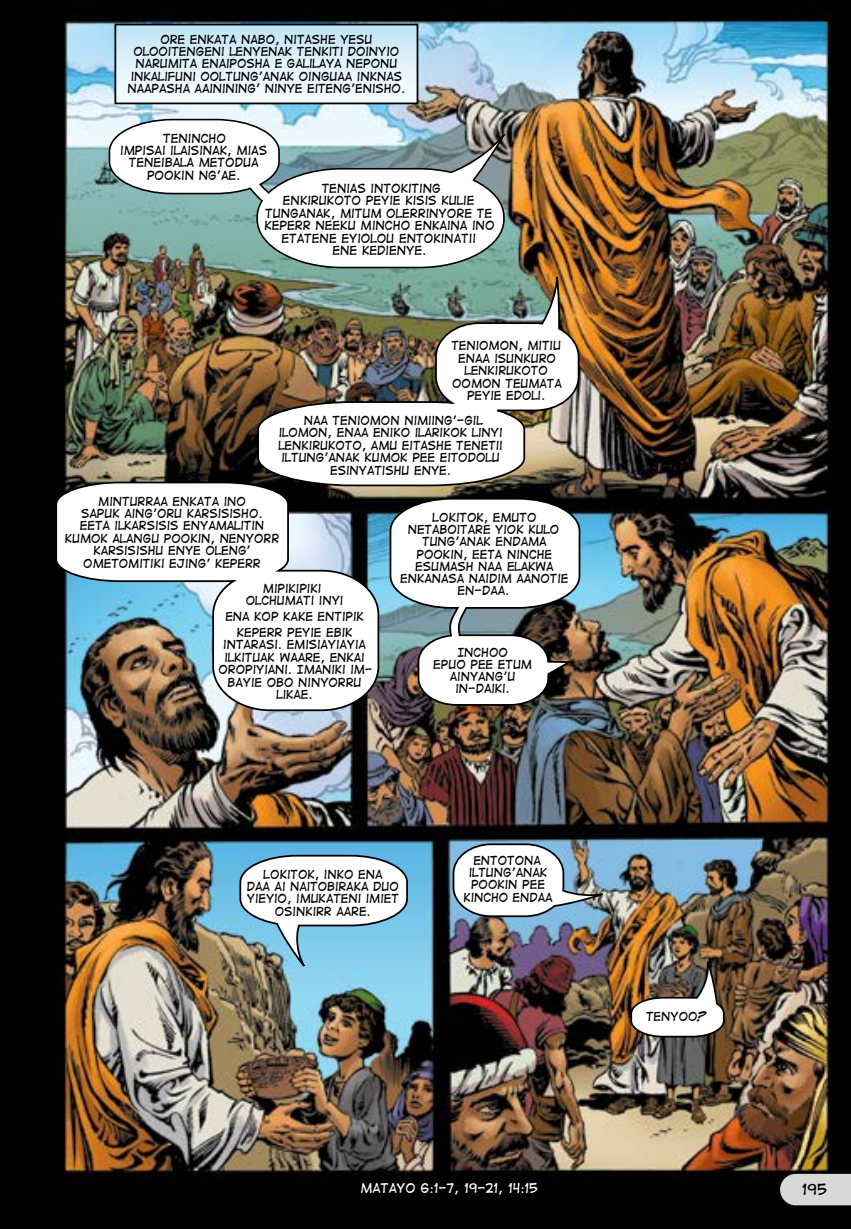
<style>
.page{position:relative;width:851px;height:1229px;background:#fff}
.page>*{position:absolute;margin:0;border:0;box-sizing:border-box;transform-origin:0 0}
.t1{font:14px "Digital Strip";color:#000}
.t2{font:12.25px "Digital Strip";color:#fff}
.t3{font:11.55px/12.4px "Digital Strip";color:#000;text-align:center}
.t4{font:11.38px/12.2px "Digital Strip";color:#000;text-align:center}
.s1{font-weight:700}
</style>
<div class="page">
<img style="left:0;top:0;width:850px;height:1228px">
<div style="left:115px;top:25px;width:302px;height:78px;background:linear-gradient(to bottom,#c2e5f6,#fafdff)"></div>
<div style="left:114px;top:24px;width:304px;height:80px;border:2px solid #000"></div>
<img style="left:108px;top:116px;width:409px;height:153px">
<img style="left:256px;top:255px;width:324px;height:232px">
<img style="left:54px;top:481px;width:326px;height:231px">
<svg style="left:388px;top:497px;width:193px;height:209px"></svg>
<svg style="left:238px;top:854px;width:171px;height:131px"></svg>
<img style="left:451px;top:842px;width:175px;height:76px">
<img style="left:629px;top:944px;width:96px;height:94px">
<svg style="left:780px;top:1173px;width:70px;height:32px;background:#c8c8c8"></svg>
<p class="t4" style="left:128px;top:33px;width:279px">ORE ENKATA NABO, NITASHE YESU OLOOITENGENI LENYENAK TENKITI DOINYIO NARUMITA ENAIPOSHA E GALILAYA NEPONU INKALIFUNI OOLTUNG’ANAK OINGUAA INKNAS NAAPASHA AAININING’ NINYE EITENG’ENISHO.</p>
<p class="t3" style="left:120px;top:132px;width:148px">TENINCHO<br>IMPISAI ILAISINAK, MIAS<br>TENEIBALA METODUA<br>POOKIN NG’AE.</p>
<p class="t3" style="left:264px;top:182px;width:232px">TENIAS INTOKITING<br>ENKIRUKOTO PEYIE KISIS KULIE<br>TUNGANAK, MITUM OLERRINYORE TE<br>KEPERR NEEKU MINCHO ENKAINA INO<br>ETATENE EYIOLOU ENTOKINATII<br>ENE KEDIENYE.</p>
<p class="t4" style="left:451px;top:339px;width:112px">TENIOMON, MITIU<br>ENAA ISUNKURO<br>LENKIRUKOTO<br>OOMON TEUMATA<br>PEYIE EDOLI.</p>
<p class="t4" style="left:278px;top:414px;width:226px">NAA TENIOMON NIMIING’-GIL<br>ILOMON, ENAA ENIKO ILARIKOK LINYI<br>LENKIRUKOTO, AMU EITASHE TENETII<br>ILTUNG’ANAK KUMOK PEE EITODOLU<br>ESINYATISHU ENYE.</p>
<p class="t4" style="left:65px;top:495px;width:216px">MINTURRAA ENKATA INO<br>SAPUK AING’ORU KARSISISHO.<br>EETA ILKARSISIS ENYAMALITIN<br>KUMOK ALANGU POOKIN, NENYORR<br>KARSISISHU ENYE OLENG’<br>OMETOMITIKI EJING’ KEPERR</p>
<p class="t4" style="left:246px;top:582px;width:99px">MIPIKIPIKI<br>OLCHUMATI INYI</p>
<p class="t4" style="left:225px;top:608px;width:140px;line-height:15.9px">ENA KOP KAKE ENTIPIK<br>KEPERR PEYIE EBIK</p>
<p class="t4" style="left:218px;top:638px;width:155px">INTARASI. EMISIAYIAYIA<br>ILKITUAK WAARE, ENKAI<br>OROPIYIANI. IMANIKI IM-<br>BAYIE OBO NINYORRU<br>LIKAE.</p>
<p class="t4" style="left:400px;top:511px;width:170px">LOKITOK, EMUTO<br>NETABOITARE YIOK KULO<br>TUNG’ANAK ENDAMA<br>POOKIN, EETA NINCHE<br>ESUMASH NAA ELAKWA<br>ENKANASA NAIDIM AANOTIE<br>EN-DAA.</p>
<p class="t4" style="left:433px;top:646px;width:100px">INCHOO<br>EPUO PEE ETUM<br>AINYANG’U<br>IN-DAIKI.</p>
<p class="t4" style="left:247px;top:868px;width:154px">LOKITOK, INKO ENA<br>DAA AI NAITOBIRAKA DUO<br>YIEYIO, IMUKATENI IMIET<br>OSINKIRR AARE.</p>
<p class="t4" style="left:463px;top:854px;width:91px">ENTOTONA<br>ILTUNG’ANAK<br>POOKIN PEE<br>KINCHO ENDAA</p>
<p class="t2" style="left:360px;top:1181px;width:179px">MATAYO 6:1-7, 19-21, 14:15</p>
<p class="t4" style="left:646px;top:1010px;width:62px">TENYOO<span class="s1">?</span></p>
<p class="t1" style="left:802px;top:1181px;width:27px">195</p>
</div>
